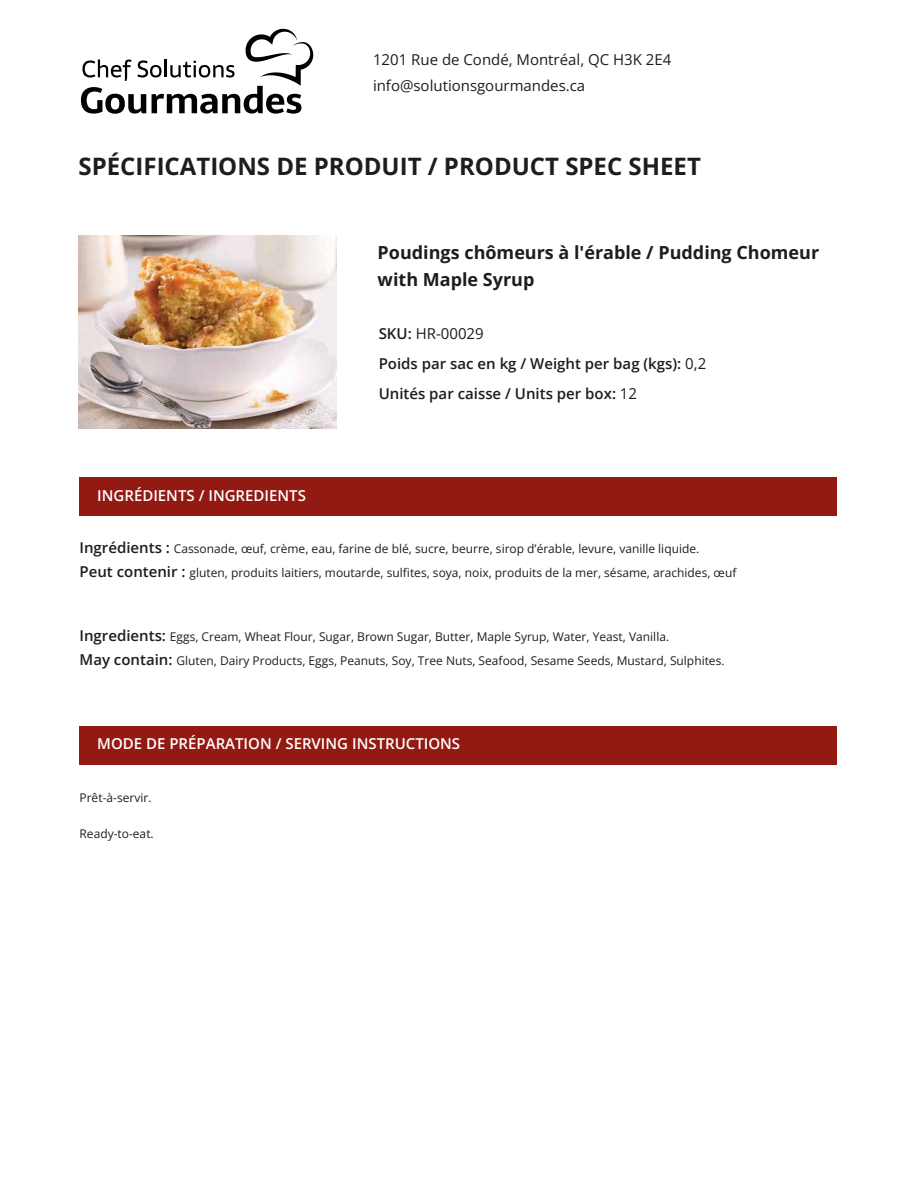
<style>
.page{position:relative;width:918px;height:1188px;background:#fff}
.page>*{position:absolute;margin:0;border:0;box-sizing:border-box;transform-origin:0 0}
.t1{font:700 24px "Open Sans";color:#1d1d1b}
.t2{font:700 18px/27px "Open Sans";color:#1d1d1b}
.t3{font:600 15px "Open Sans";color:#fff}
.t4{font:15px/25.5px "Open Sans";color:#1d1d1b}
.t5{font:600 15px/29.1px "Open Sans";color:#1d1d1b}
.t6{font:600 15px "Open Sans";color:#1d1d1b}
.t7{font:12px/23.9px "Open Sans";color:#1d1d1b}
.s1{font-weight:400}
.s2{font-weight:600;font-size:15px}
</style>
<div class="page">
<div style="left:80px;top:477px;width:757px;height:39px;background:#931913"></div>
<svg style="left:81px;top:29px;width:232px;height:85px"></svg>
<div style="left:80px;top:726px;width:757px;height:38px;background:#931913"></div>
<img style="left:79px;top:235px;width:258px;height:194px">
<p class="t4" style="left:373px;top:47px;width:300px">1201 Rue de Condé, Montréal, QC H3K 2E4 info@solutionsgourmandes.ca</p>
<h1 class="t1" style="left:79px;top:150px;width:624px">SPÉCIFICATIONS DE PRODUIT / PRODUCT SPEC SHEET</h1>
<h2 class="t2" style="left:378px;top:239px;width:443px">Poudings chômeurs à l'érable / Pudding Chomeur with Maple Syrup</h2>
<p class="t3" style="left:97px;top:485px;width:210px">INGRÉDIENTS / INGREDIENTS</p>
<p class="t5" style="left:379px;top:319px;width:329px">SKU: <span class="s1">HR-00029<br></span>Poids par sac en kg / Weight per bag (kgs): <span class="s1">0,2</span></p>
<p class="t6" style="left:379px;top:383px;width:260px">Unités par caisse / Units per box: <span class="s1">12</span></p>
<p class="t7" style="left:80px;top:536px;width:658px"><span class="s2">Ingrédients :</span> Cassonade, œuf, crème, eau, farine de blé, sucre, beurre, sirop d’érable, levure, vanille liquide.<br><span class="s2">Peut contenir :</span> gluten, produits laitiers, moutarde, sulfites, soya, noix, produits de la mer, sésame, arachides, œuf</p>
<p class="t7" style="left:80px;top:624px;width:591px"><span class="s2">Ingredients:</span> Eggs, Cream, Wheat Flour, Sugar, Brown Sugar, Butter, Maple Syrup, Water, Yeast, Vanilla.</p>
<p class="t7" style="left:80px;top:649px;width:647px"><span class="s2">May contain:</span> Gluten, Dairy Products, Eggs, Peanuts, Soy, Tree Nuts, Seafood, Sesame Seeds, Mustard, Sulphites.</p>
<p class="t3" style="left:97px;top:733px;width:365px">MODE DE PRÉPARATION / SERVING INSTRUCTIONS</p>
<p class="t7" style="left:80px;top:785px;width:74px">Prêt-à-servir.</p>
<p class="t7" style="left:80px;top:821px;width:76px">Ready-to-eat.</p>
</div>
